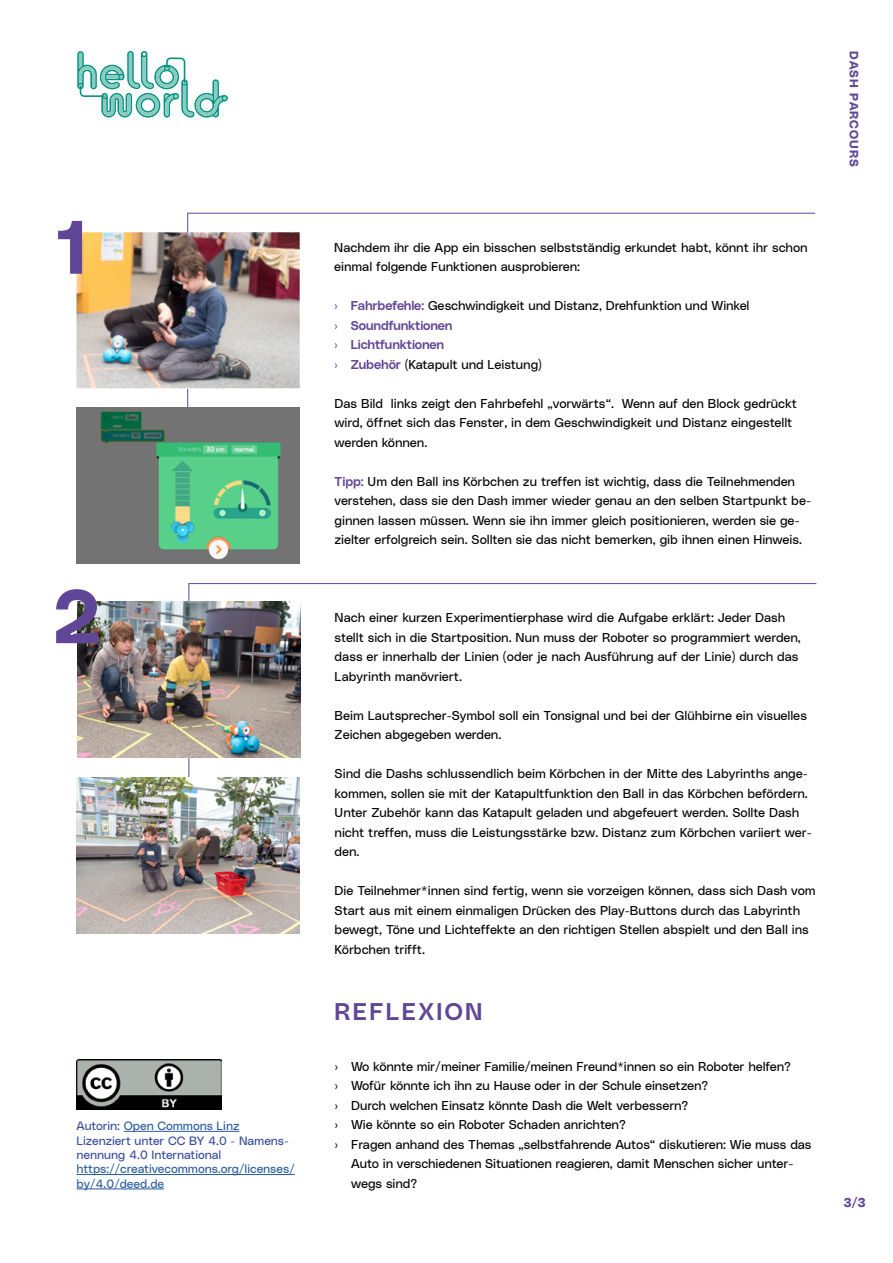
<style>
.page{position:relative;width:893px;height:1263px;background:#fff}
.page>*{position:absolute;margin:0;border:0;box-sizing:border-box;transform-origin:0 0}
.t1{font:75px "Lentia Nova Bulky";color:#604696}
.t2{font:24px "Lentia Nova Median";letter-spacing:.1em;color:#604696}
.t3{font:12.75px/19.5px "Lentia Nova Neutral";letter-spacing:-.01em;color:#000}
.t4{font:12.75px/19.5px "Lentia Nova Median";letter-spacing:-.01em;color:#604696}
.t5{font:12.75px "Lentia Nova Bulky";color:#604696}
.t6{font:12px/14.4px "Lentia Nova Neutral";letter-spacing:-.005em;color:#364b9b}
.t7{font:12px/14.4px "Lentia Nova Neutral";letter-spacing:-.005em;color:#275b9b}
.t8{font:12px "Lentia Nova Bulky";letter-spacing:.09em;color:#604696}
.s1{color:#275b9b}
.s2{font-family:"Lato";color:#604696}
.s3{font-family:"Lentia Nova Median";color:#604696}
.s4{font-family:"Lato"}
</style>
<div class="page">
<svg style="left:188px;top:583px;width:629px;height:194px"></svg>
<svg style="left:187px;top:212px;width:629px;height:196px"></svg>
<img style="left:76px;top:232px;width:224px;height:156px">
<img style="left:77px;top:408px;width:223px;height:156px">
<img style="left:77px;top:602px;width:223px;height:156px">
<img style="left:77px;top:777px;width:223px;height:156px">
<svg style="left:77px;top:51px;width:151px;height:67px"></svg>
<hr style="left:124px;top:1131px;width:115px;height:1px;background:#275b9b">
<hr style="left:77px;top:1174px;width:218px;height:1px;background:#275b9b">
<hr style="left:77px;top:1188px;width:87px;height:1px;background:#275b9b">
<img style="left:77px;top:1059px;width:145px;height:51px">
<h1 class="t1" style="left:57px;top:189px;width:35px">1</h1>
<h1 class="t1" style="left:53px;top:558px;width:50px">2</h1>
<p class="t6" style="left:77px;top:1118px;width:214px">Autorin: <span class="s1">Open Commons Linz<br></span>Lizenziert unter CC BY 4.0 - Namens&shy;nennung 4.0 International</p>
<p class="t7" style="left:77px;top:1161px;width:220px">https://creativecommons.org/licenses/ by/4.0/deed.de</p>
<p class="t8" style="left:863px;top:51px;width:117px;rotate:90deg">DASH PARCOURS</p>
<p class="t3" style="left:334px;top:236px;width:475px">Nachdem ihr die App ein bisschen selbstständig erkundet habt, könnt ihr schon einmal folgende Funktionen ausprobieren:</p>
<p class="t3" style="left:334px;top:295px;width:417px"><span class="s2">›</span> <span class="s3">Fahrbefehle:</span> Geschwindigkeit und Distanz, Drehfunktion und Winkel</p>
<p class="t4" style="left:334px;top:314px;width:120px"><span class="s4">›</span> Soundfunktionen <span class="s4">›</span> Lichtfunktionen</p>
<p class="t3" style="left:334px;top:353px;width:209px"><span class="s2">›</span> <span class="s3">Zubehör</span> (Katapult und Leistung)</p>
<p class="t3" style="left:334px;top:392px;width:464px">Das Bild links zeigt den Fahrbefehl „vorwärts“. Wenn auf den Block gedrückt wird, öffnet sich das Fenster, in dem Geschwindigkeit und Distanz eingestellt werden können.</p>
<p class="t3" style="left:334px;top:470px;width:478px"><span class="s3">Tipp:</span> Um den Ball ins Körbchen zu treffen ist wichtig, dass die Teilnehmenden verstehen, dass sie den Dash immer wieder genau an den selben Startpunkt be&shy;ginnen lassen müssen. Wenn sie ihn immer gleich positionieren, werden sie ge&shy;zielter erfolgreich sein. Sollten sie das nicht bemerken, gib ihnen einen Hinweis.</p>
<p class="t3" style="left:335px;top:607px;width:468px">Nach einer kurzen Experimentierphase wird die Aufgabe erklärt: Jeder Dash stellt sich in die Startposition. Nun muss der Roboter so programmiert werden, dass er innerhalb der Linien (oder je nach Ausführung auf der Linie) durch das Labyrinth manövriert.</p>
<p class="t3" style="left:335px;top:704px;width:474px">Beim Lautsprecher-Symbol soll ein Tonsignal und bei der Glühbirne ein visuelles<br>Zeichen abgegeben werden.</p>
<p class="t3" style="left:335px;top:763px;width:479px">Sind die Dashs schlussendlich beim Körbchen in der Mitte des Labyrinths ange&shy;kommen, sollen sie mit der Katapultfunktion den Ball in das Körbchen befördern.<br>Unter Zubehör kann das Katapult geladen und abgefeuert werden. Sollte Dash nicht treffen, muss die Leistungsstärke bzw. Distanz zum Körbchen variiert wer&shy;den.</p>
<p class="t3" style="left:335px;top:880px;width:482px">Die Teilnehmer*innen sind fertig, wenn sie vorzeigen können, dass sich Dash vom Start aus mit einem einmaligen Drücken des Play-Buttons durch das Labyrinth bewegt, Töne und Lichteffekte an den richtigen Stellen abspielt und den Ball ins Körbchen trifft.</p>
<h2 class="t2" style="left:335px;top:993px;width:149px">REFLEXION</h2>
<p class="t3" style="left:335px;top:1055px;width:458px"><span class="s4">›</span> Wo könnte mir/meiner Familie/meinen Freund*innen so ein Roboter helfen?</p>
<p class="t3" style="left:335px;top:1075px;width:375px"><span class="s4">›</span> Wofür könnte ich ihn zu Hause oder in der Schule einsetzen?</p>
<p class="t3" style="left:335px;top:1094px;width:355px"><span class="s4">›</span> Durch welchen Einsatz könnte Dash die Welt verbessern?</p>
<p class="t3" style="left:335px;top:1114px;width:293px"><span class="s4">›</span> Wie könnte so ein Roboter Schaden anrichten?</p>
<p class="t3" style="left:335px;top:1133px;width:478px"><span class="s4">›</span> Fragen anhand des Themas „selbstfahrende Autos“ diskutieren: Wie muss das</p>
<p class="t3" style="left:351px;top:1153px;width:444px">Auto in verschiedenen Situationen reagieren, damit Menschen sicher unter-</p>
<p class="t3" style="left:351px;top:1172px;width:68px">wegs sind?</p>
<p class="t5" style="left:843px;top:1193px;width:24px">3/3</p>
</div>
